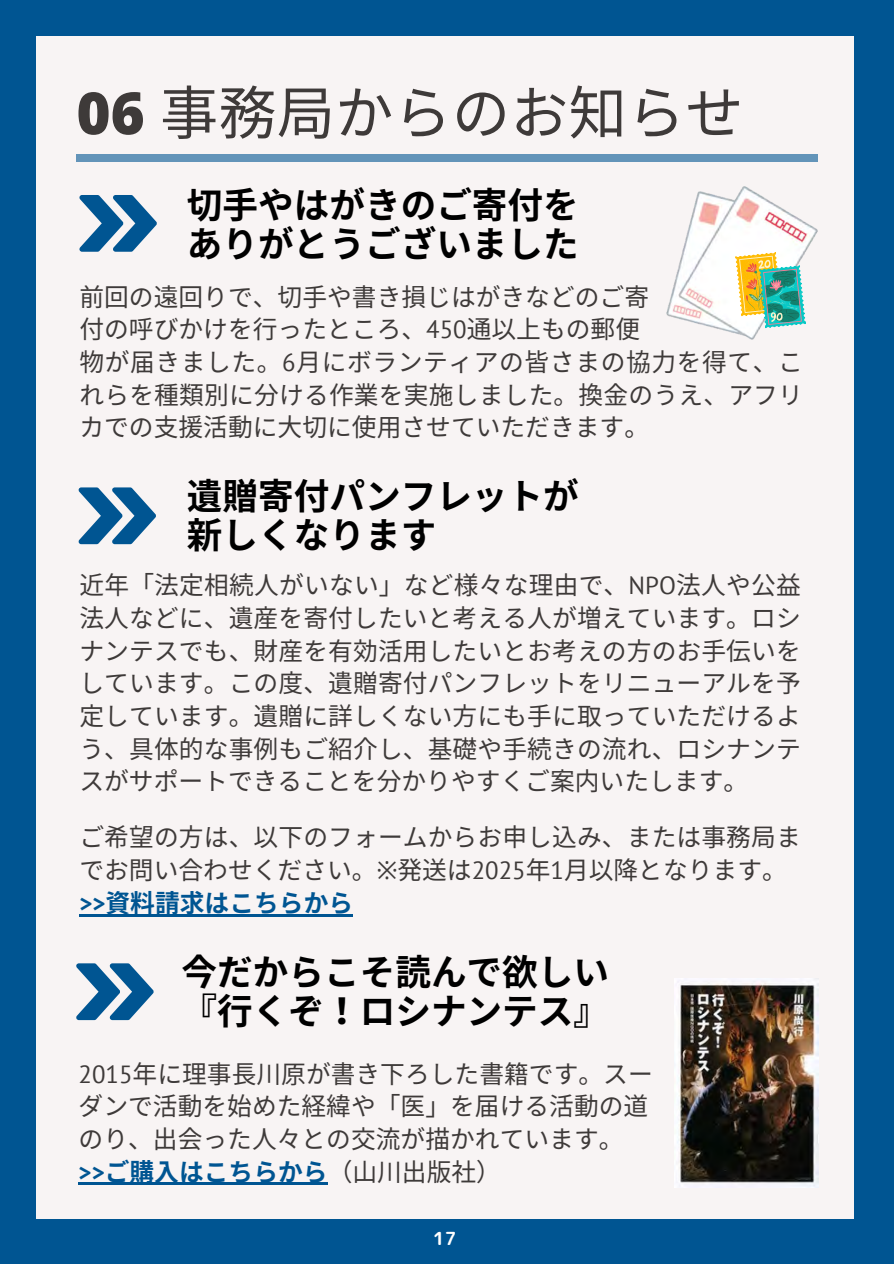
<style>
.page{position:relative;width:894px;height:1264px;background:#fff}
.page>*{position:absolute;margin:0;border:0;box-sizing:border-box;transform-origin:0 0}
.t1{font:58.35px "Noto Sans CJ Ksc";color:#3e3a39}
.t2{font:700 35.55px/39.3px "Noto Sans CJ Ksc";color:#000}
.t3{font:24.75px/32.7px "Noto Sans CJ Ksc";color:#3e3a39;text-align:justify}
.t4{font:700 24.75px "Noto Sans CJ Ksc";color:#005592}
.t5{font:18px "rounded mplus 1 p bold";color:#fff}
.s1{font-family:"Open Sans";font-weight:800}
.s2{font-family:"PT Sans"}
.s3{font-family:"Noto Sans"}
.s4{font-weight:400;color:#3e3a39}
</style>
<div class="page">
<div style="left:0;top:0;width:893px;height:1263px;background:#005592"></div>
<div style="left:36px;top:36px;width:817px;height:1182px;background:#f8f4f4"></div>
<div style="left:76px;top:154px;width:741px;height:7px;background:#6394b9"></div>
<svg style="left:79px;top:487px;width:77px;height:57px"></svg>
<svg style="left:79px;top:195px;width:78px;height:57px"></svg>
<svg style="left:76px;top:963px;width:78px;height:57px"></svg>
<img style="left:674px;top:978px;width:144px;height:209px">
<img style="left:666px;top:186px;width:151px;height:153px">
<img style="left:734px;top:252px;width:72px;height:76px">
<hr style="left:79px;top:914px;width:274px;height:2px;background:#005592">
<hr style="left:79px;top:1182px;width:248px;height:3px;background:#005592">
<p class="t1" style="left:76px;top:67px;width:668px"><span class="s1">06</span> 事務局からのお知らせ</p>
<p class="t2" style="left:187px;top:183px;width:393px">切手やはがきのご寄付をありがとうございました</p>
<h2 class="t3" style="left:79px;top:279px;width:568px">前回の遠回りで、切手や書き損じはがきなどのご寄</h2>
<p class="t3" style="left:79px;top:311px;width:562px">付の呼びかけを行ったところ、<span class="s2">450</span>通以上もの郵便</p>
<p class="t3" style="left:79px;top:344px;width:724px">物が届きました。<span class="s2">6</span>月にボランティアの皆さまの協力を得て、これらを種類別に分ける作業を実施しました。換金のうえ、アフリカでの支援活動に大切に使用させていただきます。</p>
<p class="t2" style="left:187px;top:474px;width:393px">遺贈寄付パンフレットが新しくなります</p>
<p class="t3" style="left:79px;top:567px;width:722px">近年「法定相続人がいない」など様々な理由で、<span class="s2">NPO</span>法人や公益法人などに、遺産を寄付したいと考える人が増えています。ロシナンテスでも、財産を有効活用したいとお考えの方のお手伝いをしています。この度、遺贈寄付パンフレットをリニューアルを予定しています。遺贈に詳しくない方にも手に取っていただけるよう、具体的な事例もご紹介し、基礎や手続きの流れ、ロシナンテスがサポートできることを分かりやすくご案内いたします。</p>
<p class="t3" style="left:79px;top:819px;width:722px">ご希望の方は、以下のフォームからお申し込み、または事務局までお問い合わせください。<span class="s3">※</span>発送は<span class="s2">2025</span>年<span class="s2">1</span>月以降となります。</p>
<h2 class="t4" style="left:79px;top:883px;width:275px"><span class="s2">&gt;&gt;</span>資料請求はこちらから</h2>
<h3 class="t2" style="left:181px;top:950px;width:429px">今だからこそ読んで欲しい『行くぞ！ ロシナンテス』</h3>
<p class="t3" style="left:79px;top:1055px;width:575px"><span class="s2">2015</span>年に理事長川原が書き下ろした書籍です。スー</p>
<p class="t3" style="left:79px;top:1088px;width:569px">ダンで活動を始めた経緯や「医」を届ける活動の道</p>
<h2 class="t3" style="left:79px;top:1121px;width:546px">のり、出会った人々との交流が描かれています。</h2>
<p class="t4" style="left:79px;top:1151px;width:424px"><span class="s2">&gt;&gt;</span>ご購入はこちらから<span class="s4">（山川出版社）</span></p>
<p class="t5" style="left:433px;top:1225px;width:25px">17</p>
</div>
